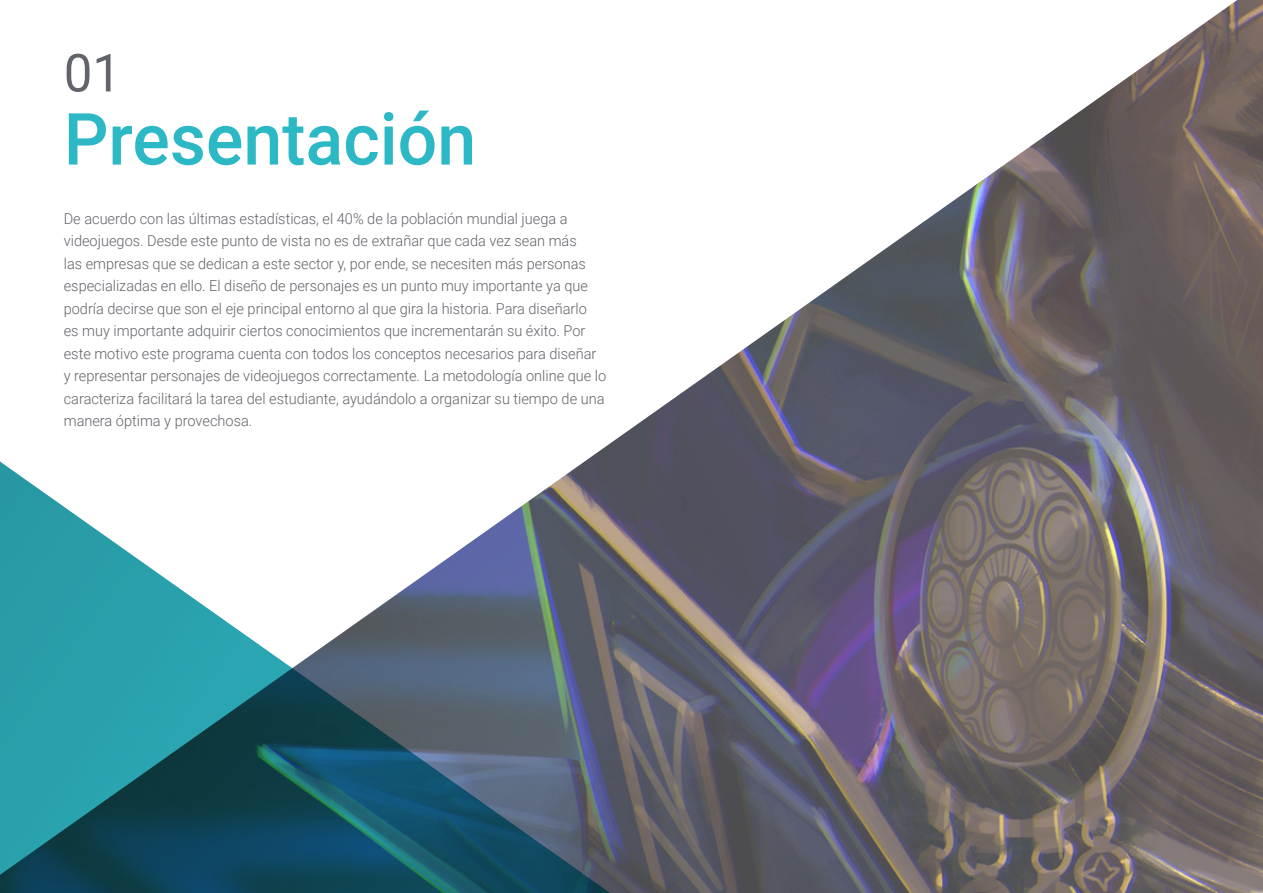
<style>
.page{position:relative;width:1263px;height:893px;background:#fff}
.page>*{position:absolute;margin:0;border:0;box-sizing:border-box;transform-origin:0 0}
.t1{font:500 72px "Roboto";color:#2db8c5}
.t2{font:52.5px "Roboto";color:#61646a}
.t3{font:300 15px/22.5px "Roboto";color:#61646a}
</style>
<div class="page">
<img style="left:606px;top:0;width:657px;height:893px">
<svg style="left:0;top:446px;width:640px;height:447px"></svg>
<h2 class="t2" style="left:64px;top:36px;width:59px">01</h2>
<h1 class="t1" style="left:64px;top:89px;width:414px">Presentación</h1>
<p class="t3" style="left:64px;top:207px;width:544px">De acuerdo con las últimas estadísticas, el 40% de la población mundial juega a videojuegos. Desde este punto de vista no es de extrañar que cada vez sean más<br>las empresas que se dedican a este sector y, por ende, se necesiten más personas especializadas en ello. El diseño de personajes es un punto muy importante ya que podría decirse que son el eje principal entorno al que gira la historia. Para diseñarlo<br>es muy importante adquirir ciertos conocimientos que incrementarán su éxito. Por este motivo este programa cuenta con todos los conceptos necesarios para diseñar y representar personajes de videojuegos correctamente. La metodología online que lo caracteriza facilitará la tarea del estudiante, ayudándolo a organizar su tiempo de una manera óptima y provechosa.</p>
</div>
